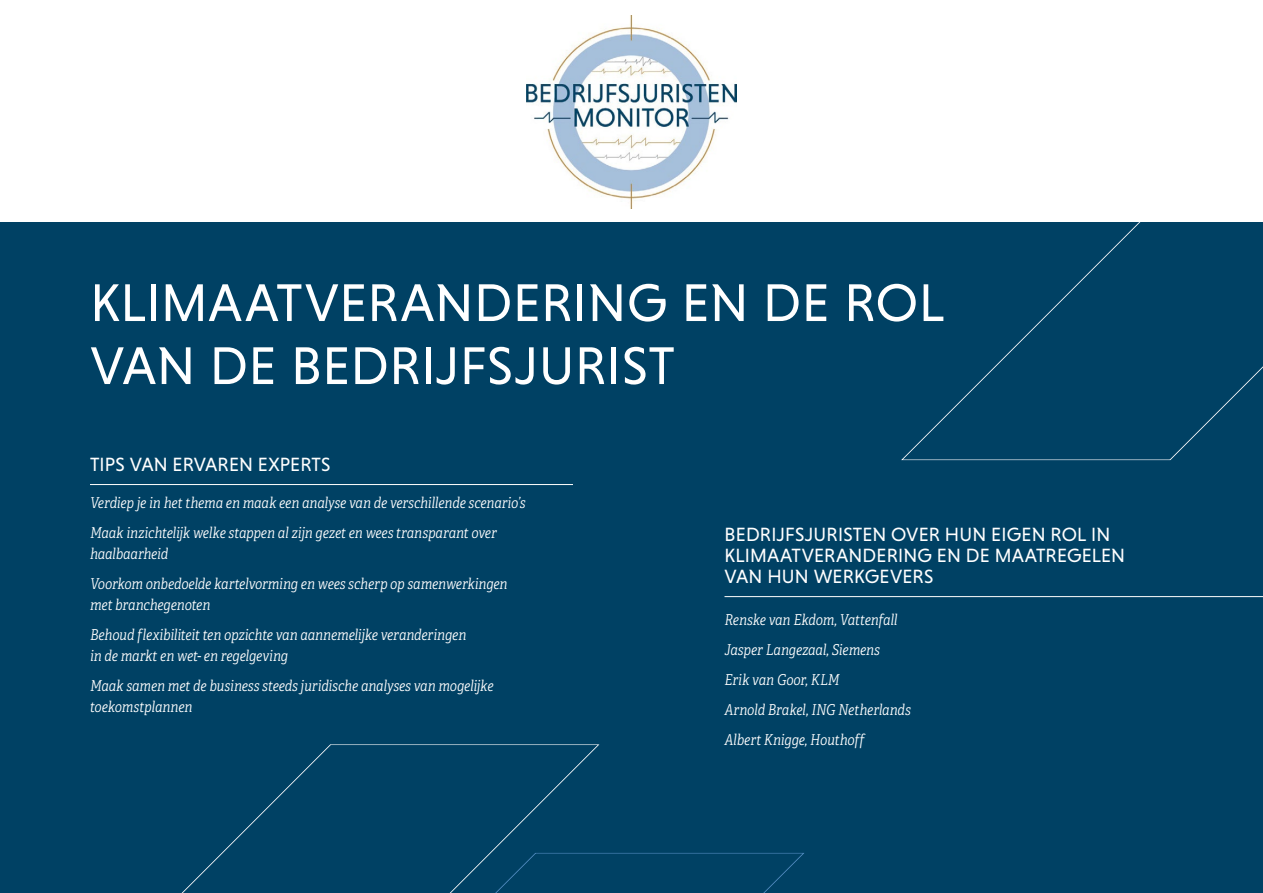
<style>
.page{position:relative;width:1263px;height:893px;background:#fff}
.page>*{position:absolute;margin:0;border:0;box-sizing:border-box;transform-origin:0 0}
.t1{font:54px/63px "Niveau Grotesk";letter-spacing:.015em;color:#fff}
.Ankeiler{font:19.5px/21px "Niveau Grotesk";letter-spacing:.005em;color:#fff}
.Ankeiler-2{font:italic 15px/21px "Adelle Condensed Lt";letter-spacing:-.005em;color:#fff}
</style>
<div class="page">
<div style="left:0;top:223px;width:1263px;height:670px;background:#004164"></div>
<img style="left:526px;top:16px;width:210px;height:192px">
<hr style="left:724px;top:596px;width:539px;height:1px;background:#fff">
<hr style="left:90px;top:484px;width:483px;height:1px;background:#fff">
<svg style="left:221px;top:744px;width:378px;height:109px"></svg>
<svg style="left:901px;top:222px;width:362px;height:238px"></svg>
<svg style="left:181px;top:853px;width:623px;height:40px"></svg>
<p class="t1" style="left:90px;top:271px;width:855px">KLIMAATVERANDERING EN DE ROL<br>VAN DE BEDRIJFSJURIST</p>
<p class="Ankeiler" style="left:90px;top:453px;width:242px">TIPS VAN ERVAREN EXPERTS</p>
<p class="Ankeiler-2" style="left:90px;top:492px;width:437px">Verdiep je in het thema en maak een analyse van de verschillende scenario’s</p>
<p class="Ankeiler-2" style="left:90px;top:522px;width:408px">Maak inzichtelijk welke stappen al zijn gezet en wees transparant over haalbaarheid</p>
<p class="Ankeiler-2" style="left:90px;top:573px;width:419px">Voorkom onbedoelde kartelvorming en wees scherp op samenwerkingen met branchegenoten</p>
<p class="Ankeiler-2" style="left:90px;top:624px;width:378px">Behoud flexibiliteit ten opzichte van aannemelijke veranderingen in de markt en wet- en regelgeving</p>
<p class="Ankeiler-2" style="left:90px;top:675px;width:405px">Maak samen met de business steeds juridische analyses van mogelijke toekomstplannen</p>
<p class="Ankeiler" style="left:725px;top:523px;width:402px">BEDRIJFSJURISTEN OVER HUN EIGEN ROL IN<br>KLIMAATVERANDERING EN DE MAATREGELEN<br>VAN HUN WERKGEVERS</p>
<p class="Ankeiler-2" style="left:724px;top:608px;width:174px">Renske van Ekdom, Vattenfall</p>
<p class="Ankeiler-2" style="left:724px;top:638px;width:157px">Jasper Langezaal, Siemens</p>
<p class="Ankeiler-2" style="left:724px;top:668px;width:116px">Erik van Goor, KLM</p>
<p class="Ankeiler-2" style="left:724px;top:698px;width:188px">Arnold Brakel, ING Netherlands</p>
<p class="Ankeiler-2" style="left:724px;top:728px;width:141px">Albert Knigge, Houthoff</p>
</div>
